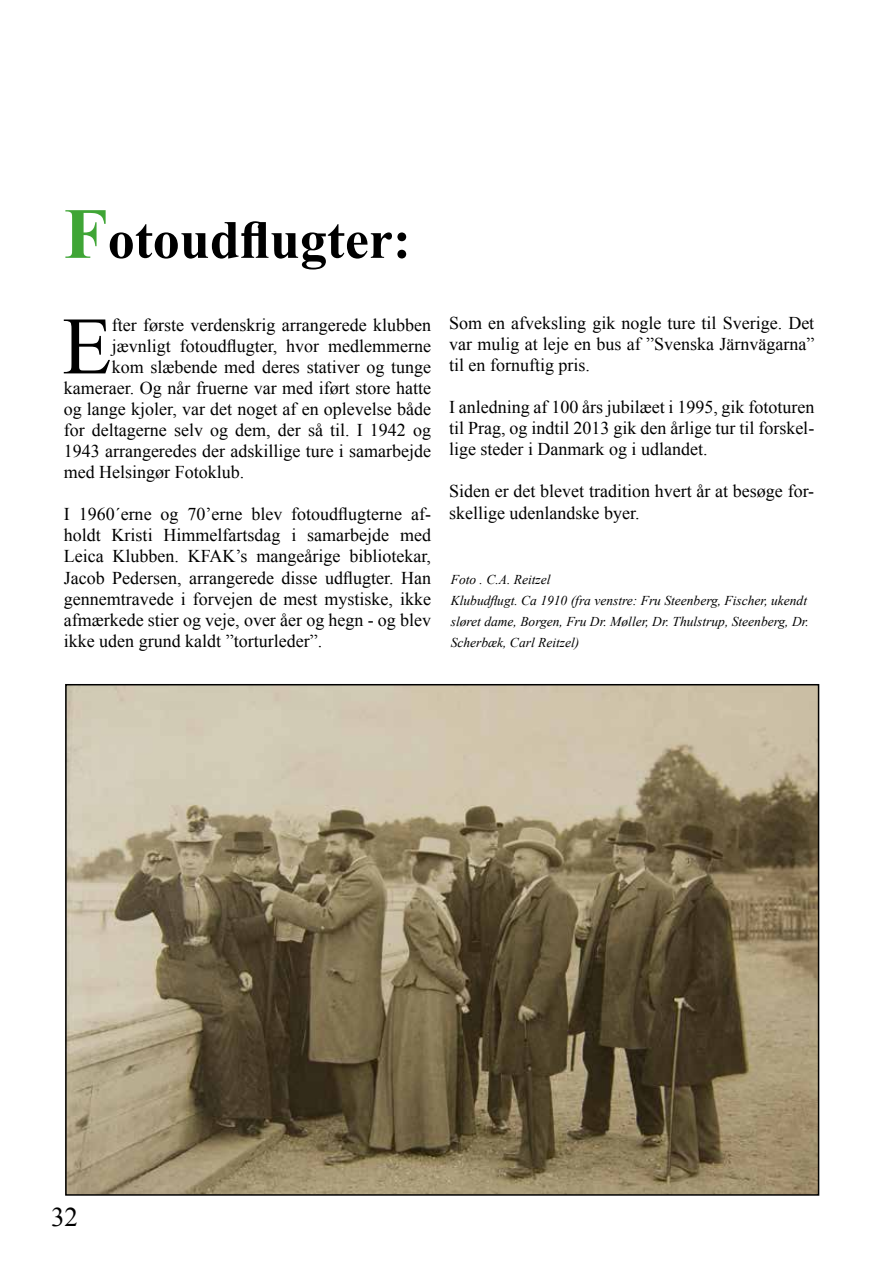
<style>
.page{position:relative;width:893px;height:1263px;background:#fff}
.page>*{position:absolute;margin:0;border:0;box-sizing:border-box;transform-origin:0 0}
.t1{font:81.45px "Times New Roman";color:#000}
.t2{font:700 54px "Times New Roman";color:#000}
.t3{font:27px "Times New Roman";color:#000}
.t4{font:18px/21px "Times New Roman";color:#000;text-align:justify}
.t5{font:italic 13.5px/21px "Times New Roman";color:#000}
.s1{font-size:72px;color:#3fa535}
</style>
<div class="page">
<img style="left:68px;top:687px;width:748px;height:506px">
<h2 class="t2" style="left:64px;top:202px;width:348px"><span class="s1">F</span>otoudflugter:</h2>
<h1 class="t1" style="left:62px;top:291px;width:51px">E</h1>
<p class="t4" style="left:112px;top:315px;width:321px">fter første verdenskrig arrangerede klubben</p>
<p class="t4" style="left:112px;top:336px;width:321px">jævnligt fotoudflugter, hvor medlemmerne</p>
<p class="t4" style="left:112px;top:357px;width:321px">kom slæbende med deres stativer og tunge</p>
<p class="t4" style="left:64px;top:378px;width:369px">kameraer. Og når fruerne var med iført store hatte</p>
<p class="t4" style="left:64px;top:399px;width:369px">og lange kjoler, var det noget af en oplevelse både</p>
<p class="t4" style="left:64px;top:420px;width:369px">for deltagerne selv og dem, der så til. I 1942 og</p>
<p class="t4" style="left:64px;top:441px;width:369px">1943 arrangeredes der adskillige ture i samarbejde</p>
<p class="t4" style="left:64px;top:462px;width:182px">med Helsingør Fotoklub.</p>
<p class="t4" style="left:64px;top:504px;width:369px">I 1960´erne og 70’erne blev fotoudflugterne af&shy;holdt Kristi Himmelfartsdag i samarbejde med Leica Klubben. KFAK’s mangeårige bibliotekar, Jacob Pedersen, arrangerede disse udflugter. Han gennemtravede i forvejen de mest mystiske, ikke afmærkede stier og veje, over åer og hegn - og blev ikke uden grund kaldt ”torturleder”.</p>
<p class="t4" style="left:449px;top:313px;width:367px">Som en afveksling gik nogle ture til Sverige. Det var mulig at leje en bus af ”Svenska Järnvägarna” til en fornuftig pris.</p>
<p class="t4" style="left:449px;top:397px;width:367px">I anledning af 100 års jubilæet i 1995, gik fototuren til Prag, og indtil 2013 gik den årlige tur til forskel&shy;lige steder i Danmark og i udlandet.</p>
<p class="t4" style="left:449px;top:480px;width:367px;line-height:21.6px">Siden er det blevet tradition hvert år at besøge for&shy;skellige udenlandske byer.</p>
<p class="t5" style="left:451px;top:569px;width:360px">Foto . C.A. Reitzel<br>Klubudflugt. Ca 1910 (fra venstre: Fru Steenberg, Fischer, ukendt sløret dame, Borgen, Fru Dr. Møller, Dr. Thulstrup, Steenberg, Dr.<br>Scherbæk, Carl Reitzel)</p>
<h3 class="t3" style="left:51px;top:1199px;width:28px">32</h3>
</div>
